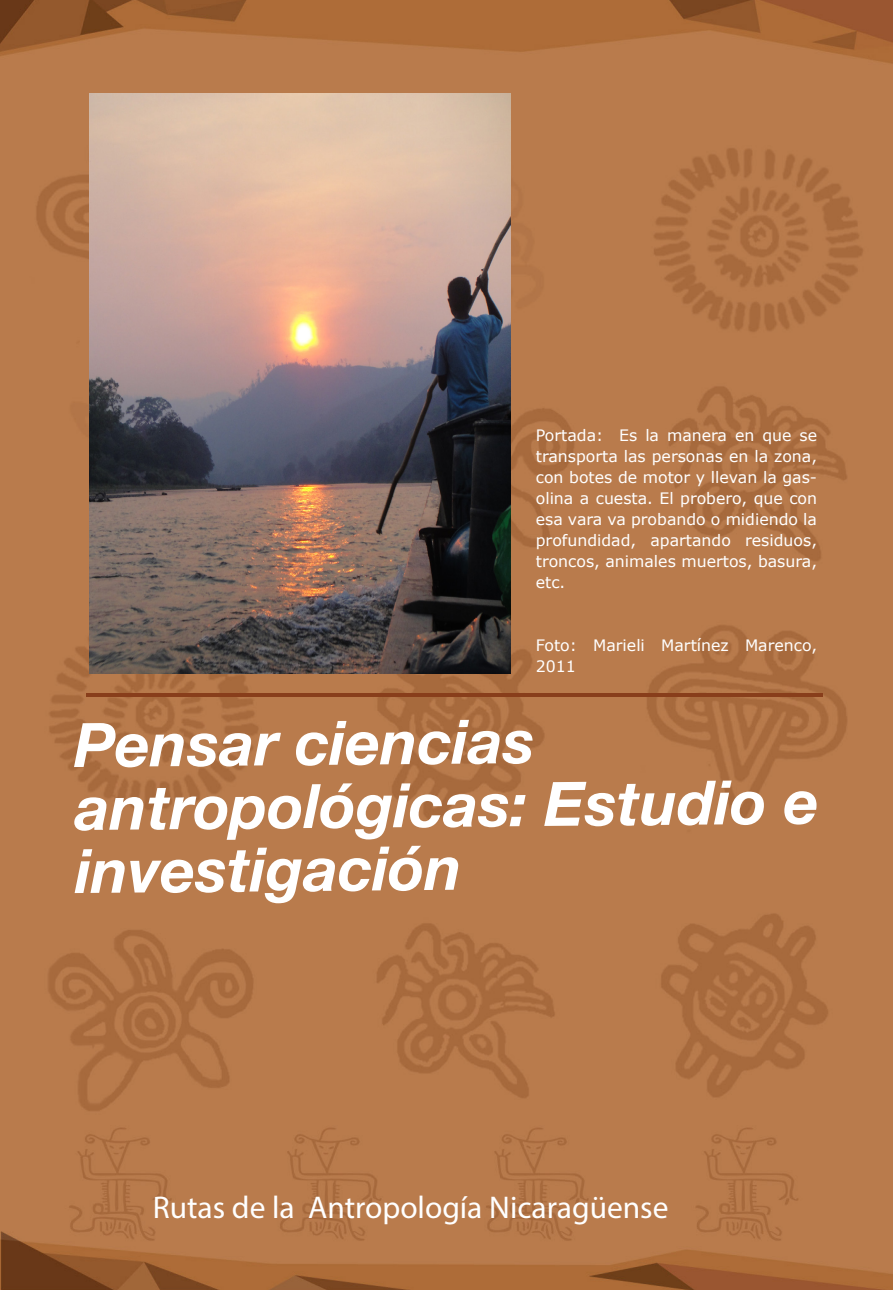
<style>
.page{position:relative;width:893px;height:1290px;background:#fff}
.page>*{position:absolute;margin:0;border:0;box-sizing:border-box;transform-origin:0 0}
.t1{font:italic 700 61.25px/63.4px "Helvetica Neue LT Std";color:#fff}
.t2{font:31.5px "Myriad Pro";color:#fff}
.CUERPO_DE_TEXTO{font:15.75px/21px "Verdana";color:#fff;text-align:justify}
</style>
<div class="page">
<img style="left:0;top:0;width:893px;height:1290px">
<img style="left:89px;top:94px;width:422px;height:580px">
<hr style="left:86px;top:693px;width:737px;height:4px;background:#883e1b">
<p class="CUERPO_DE_TEXTO" style="left:536px;top:425px;width:283px">Portada: Es la manera en que se transporta las personas en la zona, con botes de motor y llevan la gas&shy;olina a cuesta. El probero, que con esa vara va probando o midiendo la profundidad, apartando residuos, troncos, animales muertos, basura, etc.</p>
<p class="CUERPO_DE_TEXTO" style="left:536px;top:635px;width:283px">Foto: Marieli Martínez Marenco,<br>2011</p>
<p class="t1" style="left:74px;top:710px;width:747px">Pensar ciencias antropológicas: Estudio e investigación</p>
<p class="t2" style="left:153px;top:1188px;width:517px">Rutas de la Antropología Nicaragüense</p>
</div>
